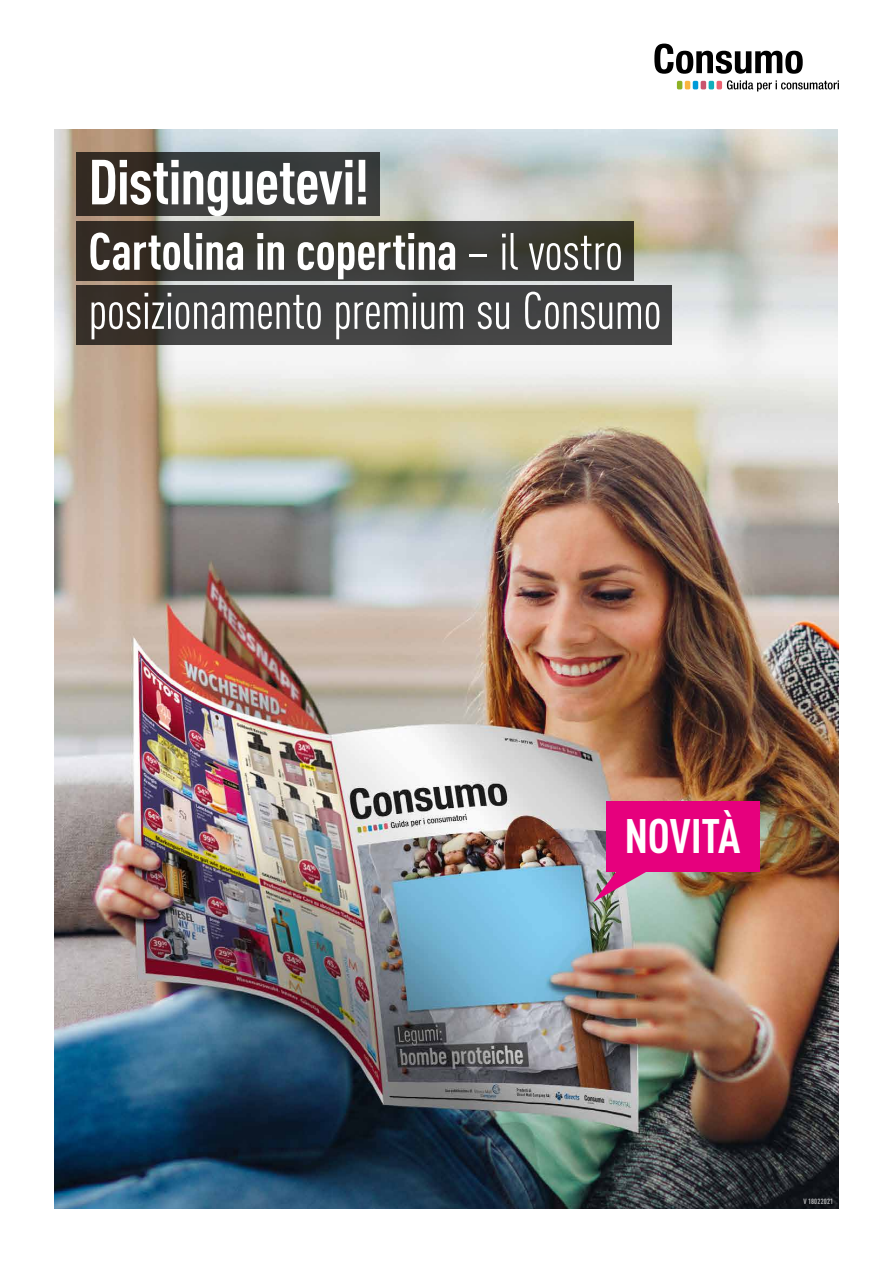
<style>
.page{position:relative;width:893px;height:1263px;background:#fff}
.page>*{position:absolute;margin:0;border:0;box-sizing:border-box;transform-origin:0 0}
.t1{font:700 62.55px "DIN Cond";letter-spacing:-.015em;color:#fff}
.t2{font:51.75px/59.1px "DIN Cond";letter-spacing:-.01em;color:#fff}
.t3{font:700 47.7px "DIN Cond";letter-spacing:-.005em;color:#fff}
.t4{font:700 7.5px "DIN Cond";letter-spacing:.025em;color:#fff}
.s1{font-weight:700}
</style>
<div class="page">
<img style="left:54px;top:130px;width:785px;height:1079px">
<svg style="left:77px;top:152px;width:303px;height:64px;background:#383735"></svg>
<svg style="left:77px;top:286px;width:595px;height:59px;background:#403f3f"></svg>
<svg style="left:77px;top:221px;width:557px;height:59px;background:#3a3833"></svg>
<div style="left:606px;top:801px;width:153px;height:71px;background:#e6007d"></div>
<svg style="left:593px;top:862px;width:70px;height:40px"></svg>
<svg style="left:727px;top:80px;width:112px;height:11px"></svg>
<svg style="left:654px;top:44px;width:149px;height:30px"></svg>
<div style="left:677px;top:81px;width:5px;height:8px;background:#8db125;border-radius:2px"></div>
<div style="left:685px;top:81px;width:5px;height:8px;background:#fab53f;border-radius:2px"></div>
<div style="left:693px;top:81px;width:5px;height:8px;background:#009bd8;border-radius:2px"></div>
<div style="left:701px;top:81px;width:5px;height:8px;background:#ca556d;border-radius:2px"></div>
<div style="left:709px;top:81px;width:5px;height:8px;background:#12aeba;border-radius:2px"></div>
<div style="left:717px;top:81px;width:5px;height:8px;background:#ec6272;border-radius:2px"></div>
<p class="t1" style="left:88px;top:144px;width:282px">Distinguetevi!</p>
<p class="t2" style="left:88px;top:221px;width:575px"><span class="s1">Cartolina in copertina</span> – il vostro posizionamento premium su Consumo</p>
<p class="t3" style="left:625px;top:807px;width:117px">NOVITÀ</p>
<p class="t4" style="left:803px;top:1197px;width:31px">V 18022021</p>
</div>
